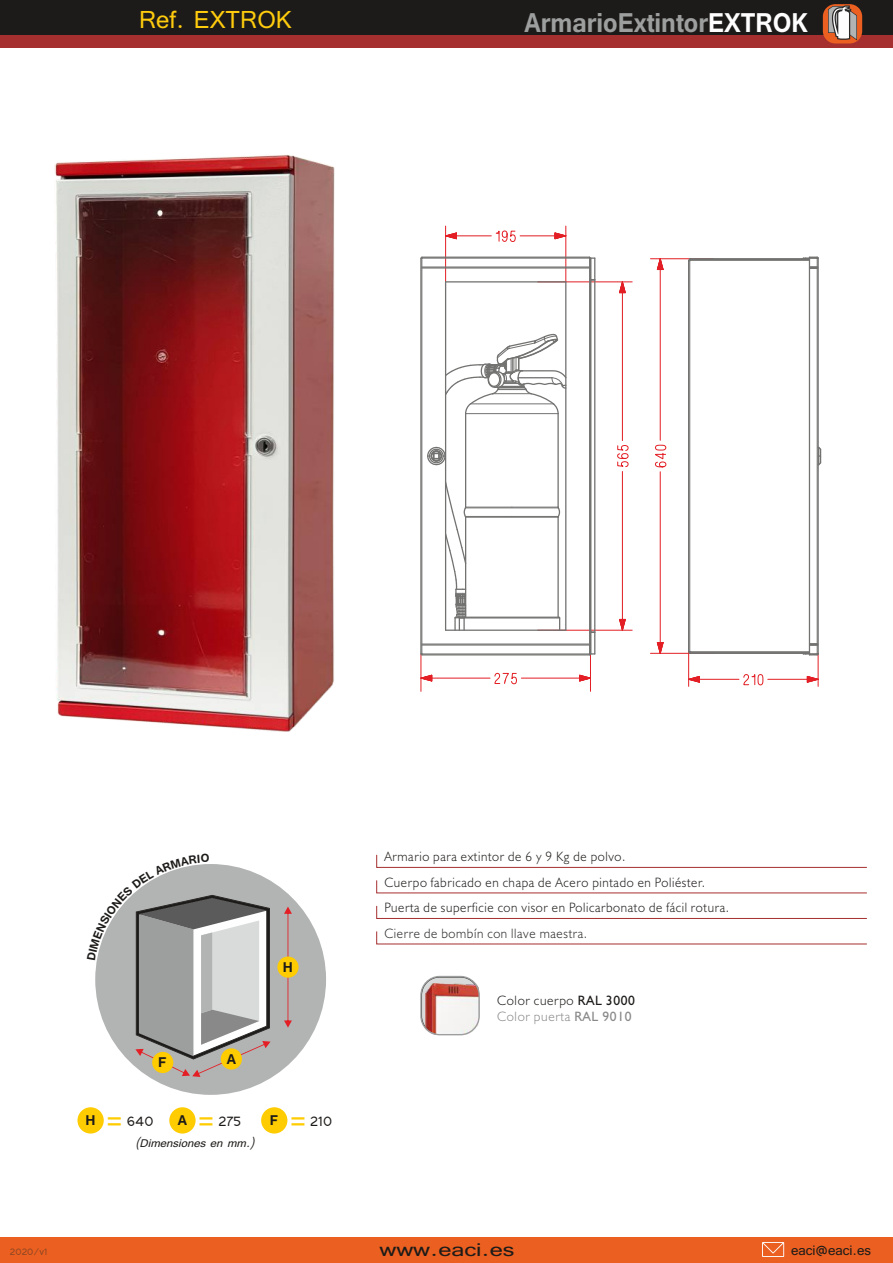
<style>
.page{position:relative;width:893px;height:1263px;background:#fff}
.page>*{position:absolute;margin:0;border:0;box-sizing:border-box;transform-origin:0 0}
.t1{font:700 33.75px "Tunga";color:#9d9e9e;scale:.92 1}
.t2{font:30.45px "Tunga";color:#fecb0d}
.t3{font:22.8px "Tunga";color:#1d1b19;scale:1.32 1}
.t4{font:17.55px "Tunga";color:#1d1b19}
.t5{font:700 17.55px "Tunga";color:#1d1b19}
.t6{font:16.95px "Tunga";color:#1d1b19}
.t7{font:italic 13.8px "Tunga";color:#1d1b19;scale:1.05 1}
.t8{font:300 13.65px/25.3px "Humanist 521 BT";letter-spacing:.05em;color:#1d1b19;scale:.96 1}
.t9{font:300 13.65px "Humanist 521 BT";letter-spacing:.05em;color:#2b2a29;scale:.96 1}
.t10{font:300 13.65px "Humanist 521 BT";letter-spacing:.05em;color:#898989}
.t11{font:300 13.65px "Humanist 521 BT";letter-spacing:.05em;color:#1d1b19}
.t12{font:12px "Tunga";color:rgb(43 42 41/.5)}
.s1{color:#fefefe}
.s2{font-weight:700}
.s3{font-family:"Arial";font-size:27.3px;color:#fecc00}
.s4{font-weight:400}
</style>
<div class="page">
<div style="left:0;top:35px;width:893px;height:13px;background:#a52f2f"></div>
<div style="left:0;top:0;width:893px;height:35px;background:#1d1b19"></div>
<div style="left:0;top:1237px;width:893px;height:26px;background:#eb6020"></div>
<svg style="left:762px;top:1242px;width:22px;height:15px"></svg>
<div style="left:77px;top:1107px;width:27px;height:26px;background:#fecc00;border-radius:50%"></div>
<div style="left:169px;top:1107px;width:27px;height:26px;background:#fecc00;border-radius:50%"></div>
<div style="left:261px;top:1107px;width:26px;height:26px;background:#fecc00;border-radius:50%"></div>
<div style="left:95px;top:864px;width:231px;height:231px;background:#b2b3b3;border-radius:50%"></div>
<svg style="left:284px;top:907px;width:8px;height:121px"></svg>
<div style="left:277px;top:956px;width:22px;height:22px;background:#fecc00;border-radius:50%"></div>
<div style="left:823px;top:4px;width:39px;height:39px;background:#eb6020;border-radius:12px"></div>
<svg style="left:828px;top:5px;width:29px;height:35px"></svg>
<svg style="left:376px;top:854px;width:491px;height:91px"></svg>
<svg style="left:420px;top:976px;width:60px;height:59px"></svg>
<img style="left:54px;top:155px;width:281px;height:576px">
<hr style="left:688px;top:652px;width:1px;height:34px;background:#e31e24">
<hr style="left:818px;top:653px;width:1px;height:33px;background:#e31e24">
<hr style="left:689px;top:679px;width:50px;height:1px;background:#e31e24">
<hr style="left:768px;top:679px;width:50px;height:1px;background:#e31e24">
<svg style="left:743px;top:674px;width:21px;height:12px"></svg>
<svg style="left:688px;top:675px;width:12px;height:8px"></svg>
<svg style="left:806px;top:675px;width:13px;height:8px"></svg>
<hr style="left:650px;top:258px;width:63px;height:1px;background:#e31e24">
<hr style="left:650px;top:653px;width:63px;height:1px;background:#e31e24">
<hr style="left:660px;top:259px;width:1px;height:181px;background:#e31e24">
<hr style="left:660px;top:472px;width:1px;height:181px;background:#e31e24">
<svg style="left:655px;top:444px;width:12px;height:24px"></svg>
<svg style="left:656px;top:258px;width:8px;height:12px"></svg>
<svg style="left:656px;top:642px;width:8px;height:12px"></svg>
<hr style="left:421px;top:654px;width:1px;height:37px;background:#e31e24">
<hr style="left:590px;top:654px;width:1px;height:37px;background:#e31e24">
<hr style="left:421px;top:678px;width:69px;height:1px;background:#e31e24">
<hr style="left:521px;top:678px;width:69px;height:1px;background:#e31e24">
<svg style="left:494px;top:672px;width:23px;height:12px"></svg>
<svg style="left:420px;top:674px;width:13px;height:8px"></svg>
<svg style="left:579px;top:674px;width:11px;height:8px"></svg>
<hr style="left:538px;top:630px;width:94px;height:1px;background:#e31e24">
<hr style="left:538px;top:281px;width:94px;height:1px;background:#e31e24">
<hr style="left:622px;top:471px;width:1px;height:159px;background:#e31e24">
<hr style="left:622px;top:282px;width:1px;height:159px;background:#e31e24">
<svg style="left:617px;top:445px;width:12px;height:22px"></svg>
<svg style="left:619px;top:618px;width:7px;height:13px"></svg>
<svg style="left:619px;top:281px;width:7px;height:13px"></svg>
<hr style="left:565px;top:226px;width:1px;height:56px;background:#e31e24">
<hr style="left:445px;top:226px;width:1px;height:56px;background:#e31e24">
<hr style="left:520px;top:235px;width:46px;height:1px;background:#e31e24">
<hr style="left:446px;top:235px;width:45px;height:1px;background:#e31e24">
<svg style="left:495px;top:230px;width:21px;height:12px"></svg>
<svg style="left:554px;top:232px;width:13px;height:8px"></svg>
<svg style="left:445px;top:232px;width:12px;height:8px"></svg>
<hr style="left:557px;top:517px;width:2px;height:100px;background:#727271">
<hr style="left:557px;top:414px;width:2px;height:93px;background:#727271">
<hr style="left:465px;top:414px;width:1px;height:93px;background:#727271">
<hr style="left:594px;top:280px;width:1px;height:352px;background:#727271">
<svg style="left:556px;top:506px;width:5px;height:11px"></svg>
<svg style="left:558px;top:616px;width:3px;height:13px"></svg>
<hr style="left:465px;top:617px;width:94px;height:1px;background:#727271">
<hr style="left:422px;top:257px;width:168px;height:1px;background:#727271">
<hr style="left:420px;top:258px;width:2px;height:396px;background:#727271">
<hr style="left:422px;top:653px;width:168px;height:1px;background:#727271">
<hr style="left:589px;top:258px;width:1px;height:396px;background:#727271">
<hr style="left:422px;top:258px;width:168px;height:1px;background:#727271">
<hr style="left:445px;top:282px;width:1px;height:348px;background:#727271">
<hr style="left:446px;top:281px;width:120px;height:1px;background:#727271">
<hr style="left:565px;top:282px;width:1px;height:348px;background:#727271">
<hr style="left:446px;top:629px;width:120px;height:2px;background:#727271">
<hr style="left:590px;top:280px;width:1px;height:352px;background:#727271">
<svg style="left:590px;top:257px;width:5px;height:24px"></svg>
<hr style="left:422px;top:654px;width:168px;height:1px;background:#727271">
<svg style="left:590px;top:631px;width:5px;height:24px"></svg>
<hr style="left:512px;top:516px;width:46px;height:1px;background:#727271">
<hr style="left:465px;top:516px;width:47px;height:1px;background:#727271">
<hr style="left:465px;top:507px;width:93px;height:1px;background:#727271">
<hr style="left:466px;top:517px;width:92px;height:1px;background:#727271">
<hr style="left:464px;top:618px;width:96px;height:1px;background:#727271">
<svg style="left:446px;top:481px;width:21px;height:149px"></svg>
<svg style="left:446px;top:333px;width:121px;height:82px"></svg>
<svg style="left:427px;top:446px;width:18px;height:20px"></svg>
<hr style="left:688px;top:260px;width:1px;height:392px;background:#727271">
<hr style="left:689px;top:260px;width:1px;height:392px;background:#727271">
<hr style="left:690px;top:260px;width:119px;height:1px;background:#727271">
<hr style="left:690px;top:259px;width:119px;height:1px;background:#727271">
<hr style="left:690px;top:652px;width:119px;height:1px;background:#727271">
<hr style="left:690px;top:651px;width:119px;height:1px;background:#727271">
<hr style="left:809px;top:258px;width:1px;height:396px;background:#727271">
<hr style="left:817px;top:258px;width:2px;height:396px;background:#727271">
<svg style="left:803px;top:256px;width:16px;height:3px"></svg>
<hr style="left:690px;top:258px;width:119px;height:1px;background:#727271">
<hr style="left:690px;top:653px;width:119px;height:1px;background:#727271">
<svg style="left:803px;top:653px;width:16px;height:3px"></svg>
<svg style="left:817px;top:446px;width:5px;height:20px"></svg>
<hr style="left:422px;top:266px;width:168px;height:2px;background:#727271">
<hr style="left:422px;top:268px;width:168px;height:1px;background:#727271">
<hr style="left:422px;top:644px;width:168px;height:2px;background:#727271">
<svg style="left:810px;top:267px;width:7px;height:2px"></svg>
<svg style="left:810px;top:644px;width:7px;height:2px"></svg>
<svg style="left:95px;top:864px;width:175px;height:213px"></svg>
<h2 class="t2" style="left:139px;top:-1px;width:154px">Ref. EXTROK</h2>
<h1 class="t1" style="left:524px;top:1px;width:309px">ArmarioExtintor<span class="s1">EXTROK</span></h1>
<p class="t12" style="left:10px;top:1243px;width:39px">2020/v1</p>
<p class="t5" style="left:158px;top:1051px;width:10px">F</p>
<p class="t5" style="left:227px;top:1047px;width:11px">A</p>
<p class="t5" style="left:283px;top:956px;width:12px">H</p>
<p class="t4" style="left:86px;top:1109px;width:69px"><span class="s2">H</span> <span class="s3">=</span> 640</p>
<p class="t4" style="left:178px;top:1109px;width:65px"><span class="s2">A</span> <span class="s3">=</span> 275</p>
<p class="t4" style="left:270px;top:1109px;width:64px"><span class="s2">F</span> <span class="s3">=</span> 210</p>
<p class="t7" style="left:136px;top:1134px;width:118px">(Dimensionesenmm.)</p>
<p class="t8" style="left:384px;top:845px;width:361px">Armario para extintor de 6 y 9 Kg de polvo.<br>Cuerpo fabricado en chapa de Acero pintado en Poliéster.<br>Puerta de superficie con visor en Policarbonato de fácil rotura.</p>
<p class="t9" style="left:384px;top:927px;width:213px">Cierre de bombín con llave maestra.</p>
<p class="t11" style="left:497px;top:995px;width:139px">Color cuerpo <span class="s4">RAL 3000</span></p>
<p class="t10" style="left:497px;top:1010px;width:136px">Color puerta <span class="s4">RAL 9010</span></p>
<h3 class="t3" style="left:379px;top:1234px;width:104px">www.eaci.es</h3>
<p class="t6" style="left:791px;top:1239px;width:81px">eaci@eaci.es</p>
</div>
